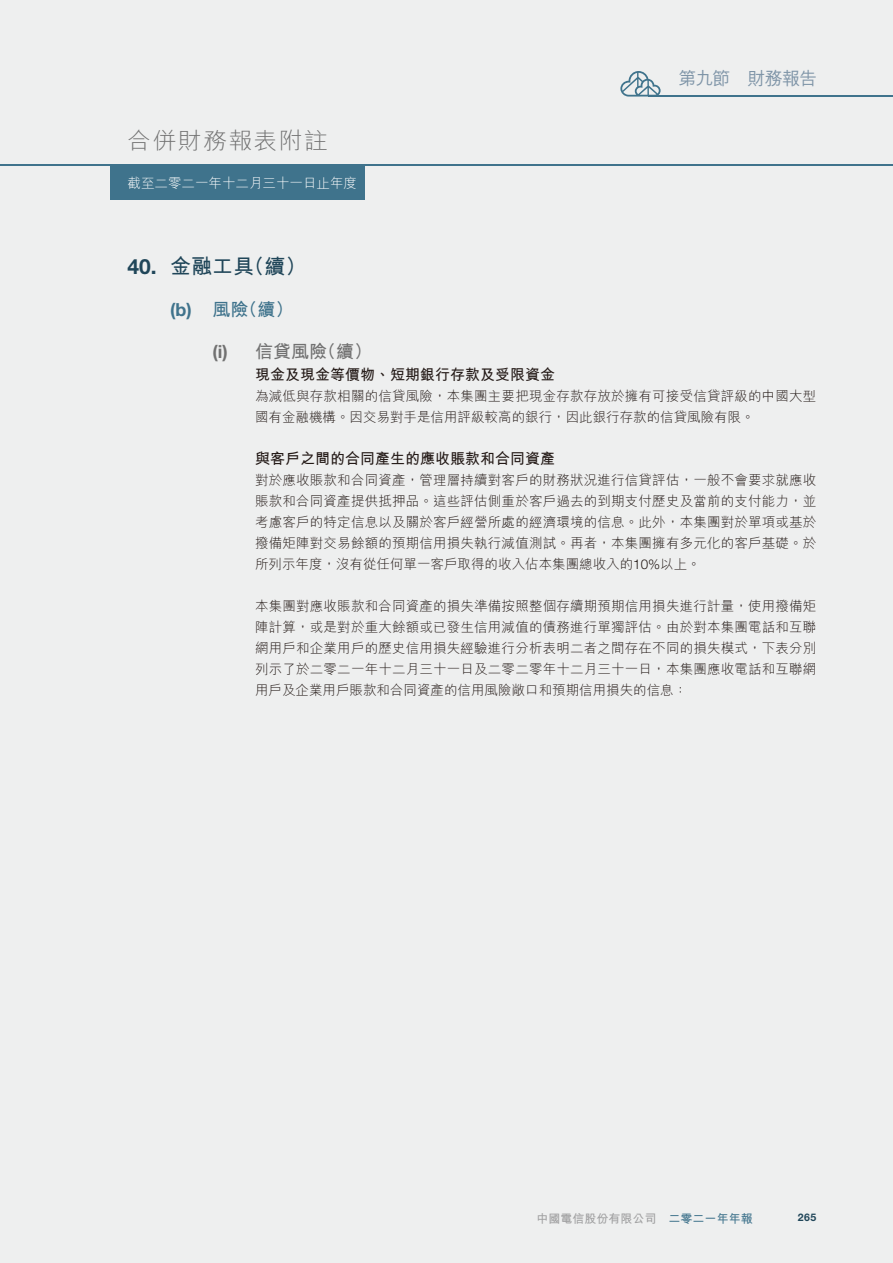
<style>
.page{position:relative;width:893px;height:1263px;background:#eeefef}
.page>*{position:absolute;margin:0;border:0;box-sizing:border-box;transform-origin:0 0}
.t1{font:22.8px "M Hei HK Light E Ten B5 H";letter-spacing:.05em;color:#717171;scale:1.05 1}
.t2{font:21px "M Hei HK Bold E Ten B5 H";color:#204659}
.t3{font:18px "M Hei HK Bold E Ten B5 H";color:#717171}
.t4{font:18px "M Hei HK Bold E Ten B5 H";color:#3f738c}
.t5{font:18px "M Hei HK Medium E Ten B5 H";letter-spacing:-.045em;color:#7e94a7}
.t6{font:15px "M Hei HK Bold E Ten B5 H";color:#231916}
.t7{font:13.5px/21px "M Hei HK Light E Ten B5 H";color:#231916;text-align:justify}
.t8{font:13.5px "M Hei HK Light E Ten B5 H";color:#fff}
.t9{font:12px "M Hei HK Bold E Ten B5 H";color:#9f9fa0}
.t10{font:700 10.5px "Helvetica Neue LT Std";color:#204659}
.s1{font-family:"Helvetica Neue LT Std";font-weight:700}
.s2{font-family:"Helvetica Neue LT Std";font-weight:300}
.s3{color:#3f738c}
</style>
<div class="page">
<div style="left:111px;top:165px;width:254px;height:35px;background:#3f738c"></div>
<hr style="left:0;top:164px;width:893px;height:2px;background:#3f738c">
<svg style="left:620px;top:71px;width:41px;height:26px"></svg>
<hr style="left:649px;top:95px;width:244px;height:2px;background:#3f738c">
<h1 class="t1" style="left:128px;top:132px;width:192px">合併財務報表附註</h1>
<p class="t8" style="left:128px;top:178px;width:231px">截至二零二一年十二月三十一日止年度</p>
<h3 class="t5" style="left:679px;top:71px;width:140px">第九節 財務報告</h3>
<h2 class="t2" style="left:128px;top:258px;width:181px"><span class="s1">40.</span> 金融工具（續）</h2>
<h3 class="t4" style="left:170px;top:303px;width:125px"><span class="s1">(b)</span> 風險（續）</h3>
<h3 class="t3" style="left:213px;top:345px;width:161px"><span class="s1">(i)</span> 信貸風險（續）</h3>
<p class="t6" style="left:255px;top:368px;width:301px">現金及現金等價物、短期銀行存款及受限資金</p>
<p class="t7" style="left:255px;top:387px;width:563px">為減低與存款相關的信貸風險，本集團主要把現金存款存放於擁有可接受信貸評級的中國大型國有金融機構。因交易對手是信用評級較高的銀行，因此銀行存款的信貸風險有限。</p>
<p class="t6" style="left:255px;top:452px;width:301px">與客戶之間的合同產生的應收賬款和合同資產</p>
<p class="t7" style="left:255px;top:471px;width:563px">對於應收賬款和合同資產，管理層持續對客戶的財務狀況進行信貸評估，一般不會要求就應收賬款和合同資產提供抵押品。這些評估側重於客戶過去的到期支付歷史及當前的支付能力，並考慮客戶的特定信息以及關於客戶經營所處的經濟環境的信息。此外，本集團對於單項或基於撥備矩陣對交易餘額的預期信用損失執行減值測試。再者，本集團擁有多元化的客戶基礎。於所列示年度，沒有從任何單一客戶取得的收入佔本集團總收入的<span class="s2">10%</span>以上。</p>
<p class="t7" style="left:255px;top:597px;width:563px">本集團對應收賬款和合同資產的損失準備按照整個存續期預期信用損失進行計量，使用撥備矩陣計算，或是對於重大餘額或已發生信用減值的債務進行單獨評估。由於對本集團電話和互聯網用戶和企業用戶的歷史信用損失經驗進行分析表明二者之間存在不同的損失模式，下表分別列示了於二零二一年十二月三十一日及二零二零年十二月三十一日，本集團應收電話和互聯網用戶及企業用戶賬款和合同資產的信用風險敞口和預期信用損失的信息：</p>
<p class="t9" style="left:537px;top:1214px;width:217px">中國電信股份有限公司 <span class="s3">二零二一年年報</span></p>
<p class="t10" style="left:798px;top:1214px;width:20px">265</p>
</div>
